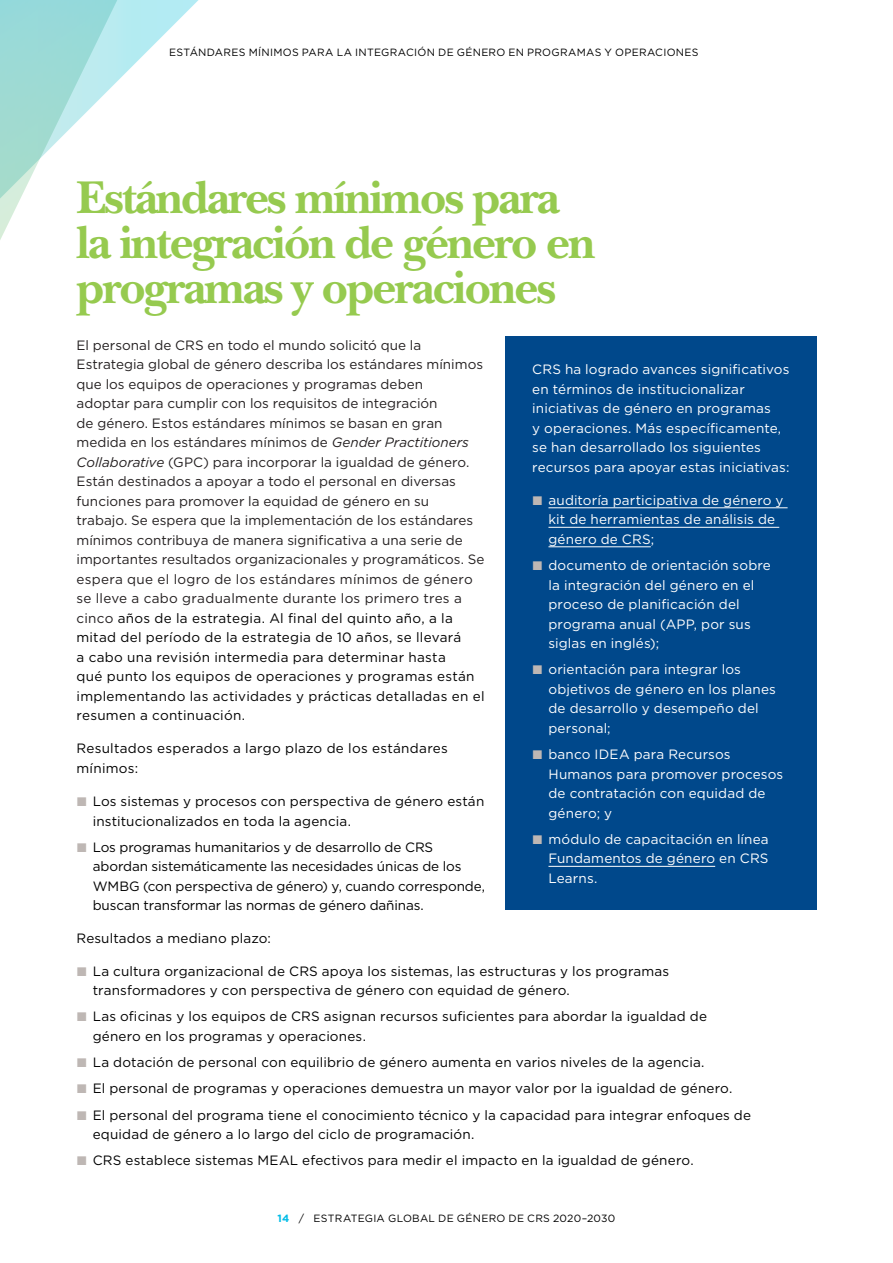
<style>
.page{position:relative;width:893px;height:1263px;background:#fff}
.page>*{position:absolute;margin:0;border:0;box-sizing:border-box;transform-origin:0 0}
.t1{font:700 48px/45px "New Baskerville Std";letter-spacing:-.04em;color:#96ca4f}
.t2{font:13.5px/19.5px "Gotham";letter-spacing:.005em;color:#231f20}
.t3{font:13.5px/19.5px "Gotham";letter-spacing:.01em;color:#000}
.t4{font:13.5px/19.5px "Gotham";letter-spacing:.01em;color:#fff}
.t5{font:13.5px/19.5px "Gotham";letter-spacing:-.01em;color:#000}
.t6{font:10.5px "Gotham";letter-spacing:.025em;color:#000}
.s1{font-style:italic}
.s2{color:#000}
.s3{font-weight:700;color:#00bce7}
</style>
<div class="page">
<svg style="left:0;top:0;width:199px;height:240px"></svg>
<div style="left:505px;top:336px;width:311px;height:574px;background:#00488b"></div>
<hr style="left:548px;top:507px;width:240px;height:1px;background:#fff">
<hr style="left:548px;top:527px;width:231px;height:1px;background:#fff">
<hr style="left:548px;top:546px;width:103px;height:1px;background:#fff">
<hr style="left:548px;top:866px;width:167px;height:1px;background:#fff">
<p class="t6" style="left:169px;top:45px;width:531px">ESTÁNDARES MÍNIMOS PARA LA INTEGRACIÓN DE GÉNERO EN PROGRAMAS Y OPERACIONES</p>
<h1 class="t1" style="left:77px;top:176px;width:520px">Estándares mínimos para la integración de género en programas y operaciones</h1>
<p class="t2" style="left:77px;top:335px;width:410px">El personal de CRS en todo el mundo solicitó que la Estrategia global de género describa los estándares mínimos que los equipos de operaciones y programas deben<br>adoptar para cumplir con los requisitos de integración<br>de género. Estos estándares mínimos se basan en gran medida en los estándares mínimos de <span class="s1">Gender Practitioners Collaborative</span> (GPC) para incorporar la igualdad de género.<br>Están destinados a apoyar a todo el personal en diversas funciones para promover la equidad de género en su<br>trabajo. Se espera que la implementación de los estándares mínimos contribuya de manera significativa a una serie de importantes resultados organizacionales y programáticos. Se espera que el logro de los estándares mínimos de género se lleve a cabo gradualmente durante los primero tres a cinco <span class="s2">años de la estrategia. Al final del quinto año, a la mitad del período de la estrategia de 10 años, se llevará<br>a cabo una revisión intermedia para determinar hasta<br>qué punto los equipos de operaciones y programas están implementando las actividades y prácticas detalladas en el resumen a continuación.</span></p>
<p class="t3" style="left:77px;top:739px;width:373px">Resultados esperados a largo plazo de los estándares mínimos:</p>
<p class="t3" style="left:93px;top:791px;width:393px">Los sistemas y procesos con perspectiva de género están institucionalizados en toda la agencia.</p>
<p class="t5" style="left:93px;top:837px;width:394px">Los programas humanitarios y de desarrollo de CRS abordan sistemáticamente las necesidades únicas de los WMBG (con perspectiva de género) y, cuando corresponde, buscan transformar las normas de género dañinas.</p>
<p class="t3" style="left:77px;top:928px;width:196px">Resultados a mediano plazo:</p>
<p class="t3" style="left:93px;top:961px;width:578px">La cultura organizacional de CRS apoya los sistemas, las estructuras y los programas transformadores y con perspectiva de género con equidad de género.</p>
<p class="t3" style="left:93px;top:1006px;width:616px">Las oficinas y los equipos de CRS asignan recursos suficientes para abordar la igualdad de género en los programas y operaciones.</p>
<p class="t3" style="left:93px;top:1049px;width:660px;line-height:26.2px">La dotación de personal con equilibrio de género aumenta en varios niveles de la agencia.<br>El personal de programas y operaciones demuestra un mayor valor por la igualdad de género.<br>El personal del programa tiene el conocimiento técnico y la capacidad para integrar enfoques de</p>
<p class="t3" style="left:93px;top:1121px;width:602px;line-height:26.2px">equidad de género a lo largo del ciclo de programación.<br>CRS establece sistemas MEAL efectivos para medir el impacto en la igualdad de género.</p>
<p class="t4" style="left:532px;top:359px;width:259px">CRS ha logrado avances significativos en términos de institucionalizar iniciativas de género en programas<br>y operaciones. Más específicamente, se han desarrollado los siguientes recursos para apoyar estas iniciativas:</p>
<p class="t4" style="left:548px;top:490px;width:237px">auditoría participativa de género y kit de herramientas de análisis de género de CRS;</p>
<p class="t4" style="left:548px;top:555px;width:224px">documento de orientación sobre la integración del género en el proceso de planificación del programa anual (APP, por sus siglas en inglés);</p>
<p class="t4" style="left:548px;top:659px;width:229px">orientación para integrar los objetivos de género en los planes de desarrollo y desempeño del personal;</p>
<p class="t4" style="left:548px;top:744px;width:236px">banco IDEA para Recursos<br>Humanos para promover procesos de contratación con equidad de género; y</p>
<p class="t4" style="left:548px;top:829px;width:222px;text-align:justify">módulo de capacitación en línea Fundamentos de género en CRS Learns.</p>
<p class="t6" style="left:278px;top:1212px;width:339px"><span class="s3">14</span> / ESTRATEGIA GLOBAL DE GÉNERO DE CRS 2020–2030</p>
</div>
